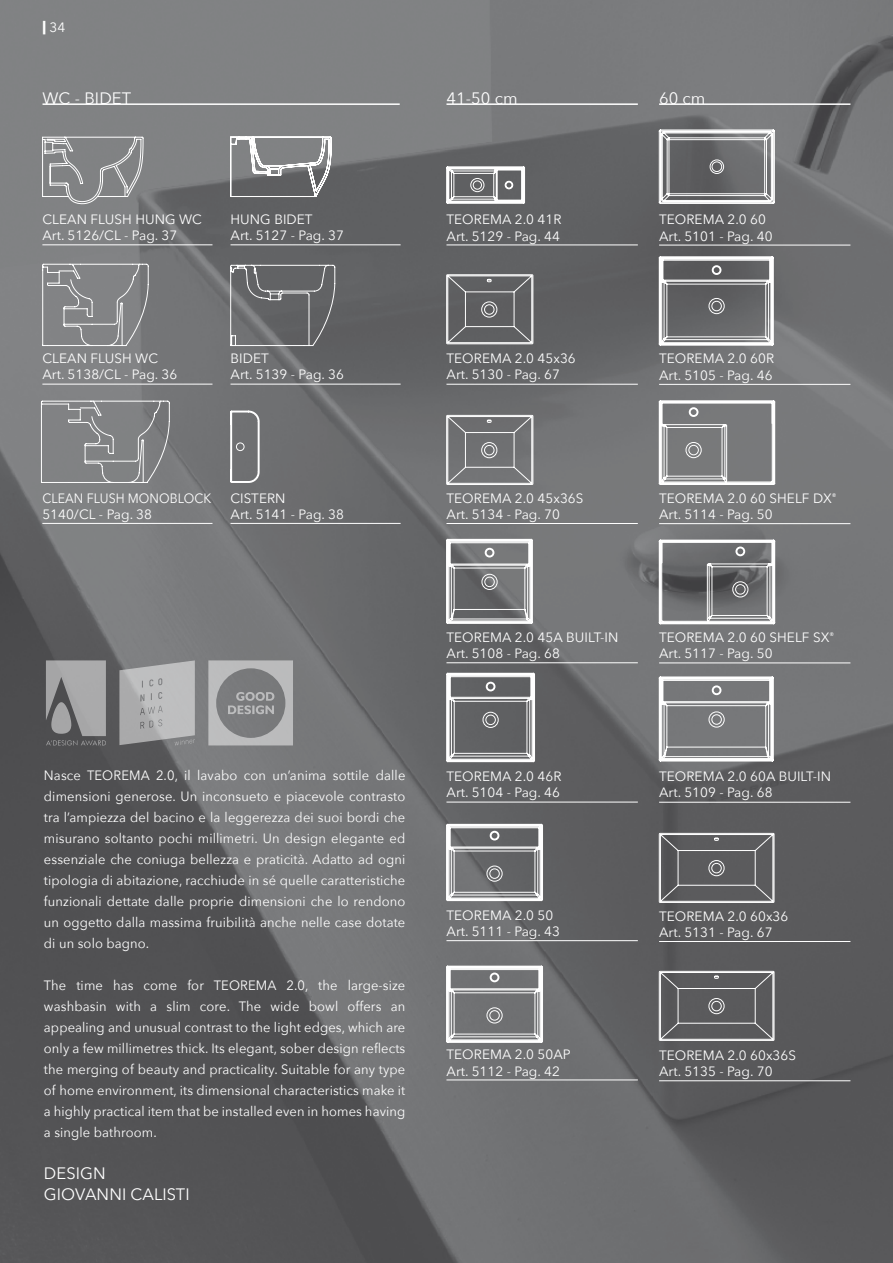
<style>
.page{position:relative;width:893px;height:1263px;background:#fff}
.page>*{position:absolute;margin:0;border:0;box-sizing:border-box;transform-origin:0 0}
.t1{font:16.5px/21px "Avenir Next";letter-spacing:.005em;color:#fff}
.t2{font:13.5px/21px "Avenir Next";letter-spacing:.005em;color:#fff;text-align:justify;scale:.96 1}
.t3{font:13.5px/16.2px "Avenir Next";letter-spacing:.005em;color:#fff}
.t4{font:13.5px/16.2px "Avenir Next";letter-spacing:.005em;color:#fff;scale:.92 1}
.s1{font-weight:800}
</style>
<div class="page">
<img style="left:0;top:0;width:893px;height:1263px">
<hr style="left:659px;top:245px;width:191px;height:1px;background:#fff">
<hr style="left:659px;top:103px;width:191px;height:2px;background:#fff">
<hr style="left:659px;top:523px;width:191px;height:1px;background:#fff">
<hr style="left:659px;top:384px;width:191px;height:1px;background:#fff">
<hr style="left:659px;top:802px;width:191px;height:1px;background:#fff">
<hr style="left:659px;top:663px;width:191px;height:1px;background:#fff">
<hr style="left:659px;top:1080px;width:191px;height:1px;background:#fff">
<hr style="left:659px;top:941px;width:191px;height:1px;background:#fff">
<hr style="left:446px;top:245px;width:192px;height:1px;background:#fff">
<hr style="left:446px;top:103px;width:192px;height:2px;background:#fff">
<hr style="left:446px;top:523px;width:192px;height:1px;background:#fff">
<hr style="left:446px;top:384px;width:192px;height:1px;background:#fff">
<hr style="left:446px;top:662px;width:192px;height:1px;background:#fff">
<hr style="left:231px;top:244px;width:170px;height:1px;background:#fff">
<hr style="left:231px;top:523px;width:170px;height:1px;background:#fff">
<hr style="left:231px;top:384px;width:170px;height:1px;background:#fff">
<hr style="left:42px;top:244px;width:170px;height:1px;background:#fff">
<hr style="left:43px;top:103px;width:357px;height:2px;background:#fff">
<hr style="left:42px;top:523px;width:170px;height:1px;background:#fff">
<hr style="left:42px;top:384px;width:170px;height:1px;background:#fff">
<hr style="left:446px;top:802px;width:192px;height:1px;background:#fff">
<hr style="left:446px;top:1079px;width:192px;height:1px;background:#fff">
<hr style="left:446px;top:940px;width:192px;height:1px;background:#fff">
<svg style="left:42px;top:137px;width:102px;height:67px;background:#929394"></svg>
<svg style="left:230px;top:137px;width:102px;height:60px"></svg>
<svg style="left:446px;top:673px;width:89px;height:89px;background:#88888a"></svg>
<svg style="left:446px;top:824px;width:97px;height:77px;background:#8e8f90"></svg>
<svg style="left:446px;top:966px;width:97px;height:77px"></svg>
<svg style="left:659px;top:130px;width:116px;height:74px;background:#88888a"></svg>
<svg style="left:659px;top:256px;width:115px;height:90px;background:#858587"></svg>
<svg style="left:446px;top:539px;width:87px;height:85px;background:#919293"></svg>
<hr style="left:448px;top:623px;width:83px;height:1px;background:#fff">
<svg style="left:659px;top:400px;width:116px;height:85px;background:#919293"></svg>
<svg style="left:659px;top:540px;width:116px;height:84px;background:#838485"></svg>
<svg style="left:659px;top:677px;width:115px;height:84px;background:#959698"></svg>
<svg style="left:46px;top:660px;width:60px;height:85px;background:#929294"></svg>
<svg style="left:119px;top:660px;width:76px;height:85px;background:#adaeaf"></svg>
<svg style="left:208px;top:660px;width:85px;height:85px;background:#9b9c9d"></svg>
<svg style="left:230px;top:265px;width:105px;height:81px;background:#717273"></svg>
<svg style="left:230px;top:411px;width:29px;height:72px;background:#878889"></svg>
<svg style="left:446px;top:166px;width:79px;height:38px"></svg>
<svg style="left:446px;top:274px;width:87px;height:70px;background:#767678"></svg>
<svg style="left:446px;top:415px;width:87px;height:70px;background:#858688"></svg>
<svg style="left:659px;top:833px;width:115px;height:70px;background:#6f6f71"></svg>
<svg style="left:659px;top:971px;width:115px;height:70px;background:#6f6f71"></svg>
<svg style="left:42px;top:264px;width:107px;height:82px;background:#8c8d8f"></svg>
<svg style="left:41px;top:401px;width:129px;height:82px;background:#898a8c"></svg>
<p class="t3" style="left:43px;top:19px;width:24px"><span class="s1">|</span> 34</p>
<p class="t1" style="left:43px;top:87px;width:90px">WC - BIDET</p>
<p class="t1" style="left:446px;top:87px;width:73px">41-50 cm</p>
<p class="t1" style="left:659px;top:87px;width:48px">60 cm</p>
<p class="t3" style="left:42px;top:211px;width:161px">CLEAN FLUSH HUNG WC<br>Art. 5126/CL - Pag. 37</p>
<p class="t3" style="left:230px;top:211px;width:115px">HUNG BIDET<br>Art. 5127 - Pag. 37</p>
<p class="t3" style="left:42px;top:350px;width:136px">CLEAN FLUSH WC<br>Art. 5138/CL - Pag. 36</p>
<p class="t3" style="left:231px;top:350px;width:115px">BIDET<br>Art. 5139 - Pag. 36</p>
<p class="t3" style="left:446px;top:211px;width:117px">TEOREMA 2.0 41R<br>Art. 5129 - Pag. 44</p>
<p class="t3" style="left:446px;top:350px;width:131px">TEOREMA 2.0 45x36<br>Art. 5130 - Pag. 67</p>
<p class="t3" style="left:659px;top:211px;width:115px">TEOREMA 2.0 60<br>Art. 5101 - Pag. 40</p>
<p class="t3" style="left:659px;top:350px;width:117px">TEOREMA 2.0 60R<br>Art. 5105 - Pag. 46</p>
<p class="t4" style="left:42px;top:489px;width:185px">CLEAN FLUSH MONOBLOCK<br>5140/CL - Pag. 38</p>
<p class="t3" style="left:231px;top:489px;width:115px">CISTERN<br>Art. 5141 - Pag. 38</p>
<p class="t3" style="left:446px;top:489px;width:138px">TEOREMA 2.0 45x36S<br>Art. 5134 - Pag. 70</p>
<p class="t3" style="left:659px;top:490px;width:179px">TEOREMA 2.0 60 SHELF DX<sup>®<br></sup>Art. 5114 - Pag. 50</p>
<p class="t3" style="left:446px;top:628px;width:174px">TEOREMA 2.0 45A BUILT-IN<br>Art. 5108 - Pag. 68</p>
<p class="t3" style="left:659px;top:629px;width:177px">TEOREMA 2.0 60 SHELF SX<sup>®<br></sup>Art. 5117 - Pag. 50</p>
<p class="t2" style="left:44px;top:764px;width:378px">Nasce TEOREMA 2.0, il lavabo con un’anima sottile dalle dimensioni generose. Un inconsueto e piacevole contrasto tra l’ampiezza del bacino e la leggerezza dei suoi bordi che misurano soltanto pochi millimetri. Un design elegante ed essenziale che coniuga bellezza e praticità. Adatto ad ogni tipologia di abitazione, racchiude in sé quelle caratteristiche funzionali dettate dalle proprie dimensioni che lo rendono un oggetto dalla massima fruibilità anche nelle case dotate di un solo bagno.</p>
<p class="t2" style="left:44px;top:974px;width:378px">The time has come for TEOREMA 2.0, the large-size washbasin with a slim core. The wide bowl offers an appealing and unusual contrast to the light edges, which are only a few millimetres thick. Its elegant, sober design reflects the merging of beauty and practicality. Suitable for any type of home environment, its dimensional characteristics make it a highly practical item that be installed even in homes having a single bathroom.</p>
<p class="t1" style="left:44px;top:1161px;width:147px">DESIGN<br>GIOVANNI CALISTI</p>
<p class="t3" style="left:446px;top:768px;width:117px">TEOREMA 2.0 46R<br>Art. 5104 - Pag. 46</p>
<p class="t3" style="left:446px;top:906px;width:115px">TEOREMA 2.0 50<br>Art. 5111 - Pag. 43</p>
<p class="t3" style="left:446px;top:1046px;width:126px">TEOREMA 2.0 50AP<br>Art. 5112 - Pag. 42</p>
<p class="t3" style="left:659px;top:768px;width:174px">TEOREMA 2.0 60A BUILT-IN<br>Art. 5109 - Pag. 68</p>
<p class="t3" style="left:659px;top:907px;width:131px">TEOREMA 2.0 60x36<br>Art. 5131 - Pag. 67</p>
<p class="t3" style="left:659px;top:1046px;width:138px">TEOREMA 2.0 60x36S<br>Art. 5135 - Pag. 70</p>
</div>
